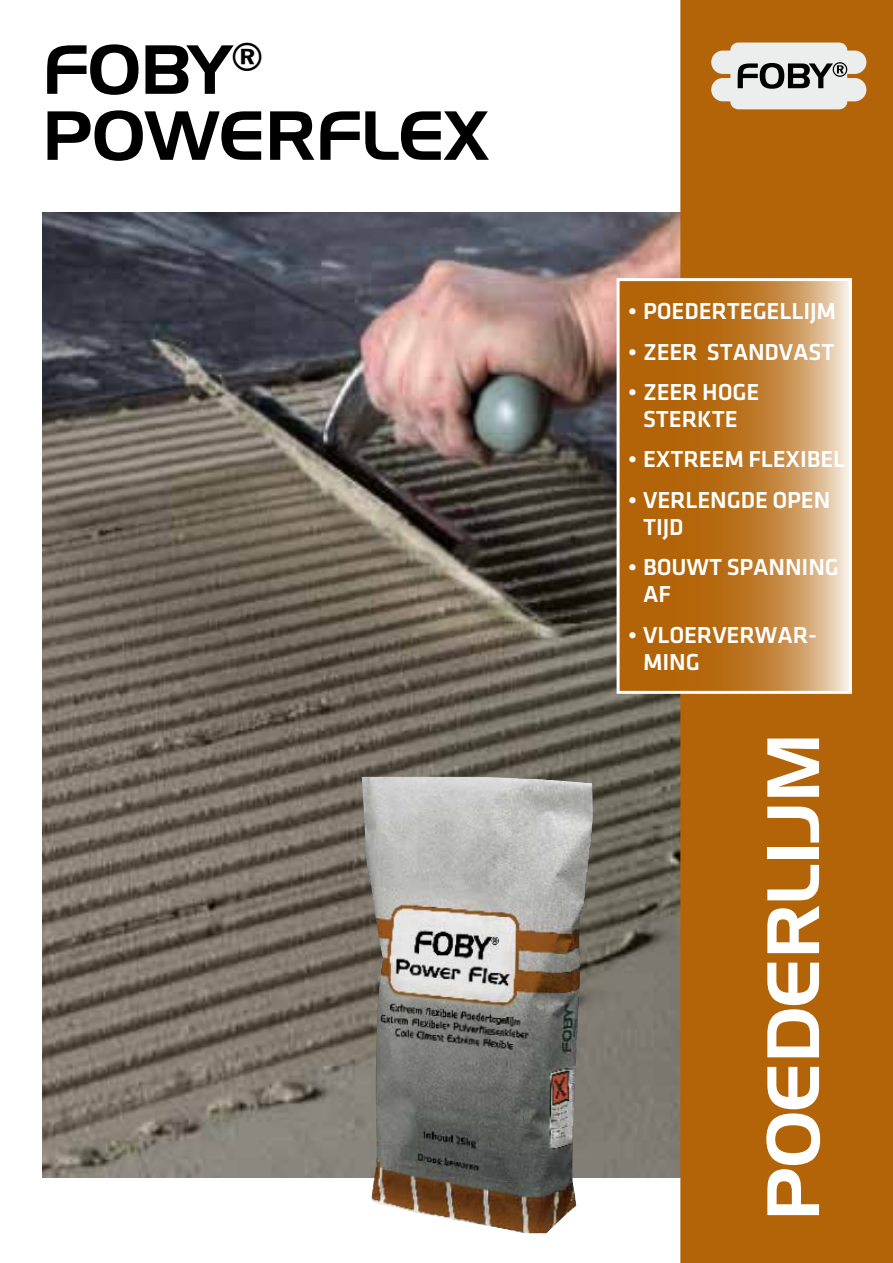
<style>
.page{position:relative;width:893px;height:1263px;background:#fff}
.page>*{position:absolute;margin:0;border:0;box-sizing:border-box;transform-origin:0 0}
.t1{font:72px "Handel Gothic BT";color:#fff}
.t2{font:67.5px/66px "Handel Gothic BT";color:#000}
.t3{font:500 24px/27px "Klavika";letter-spacing:-.005em;color:#fff}
</style>
<div class="page">
<img style="left:43px;top:213px;width:637px;height:964px">
<div style="left:680px;top:0;width:213px;height:1263px;background:#b36408"></div>
<svg style="left:711px;top:43px;width:155px;height:66px;background:#c9c2b8"></svg>
<img style="left:361px;top:777px;width:232px;height:456px">
<svg style="left:621px;top:282px;width:227px;height:408px;background:#c18238"></svg>
<div style="left:617px;top:278px;width:235px;height:416px;border:3px solid #fff"></div>
<h2 class="t2" style="left:43px;top:36px;width:447px">FOBY<sup>®<br></sup>POWERFLEX</h2>
<p class="t3" style="left:628px;top:298px;width:209px">• POEDERTEGELLIJM</p>
<p class="t3" style="left:628px;top:338px;width:208px">• ZEER STANDVAST</p>
<p class="t3" style="left:628px;top:379px;width:133px;text-align:center">• ZEER HOGE<br>STERKTE</p>
<p class="t3" style="left:628px;top:446px;width:219px">• EXTREEM FLEXIBEL</p>
<p class="t3" style="left:643px;top:486px;width:189px;text-indent:-15px">• VERLENGDE OPEN<br>TIJD</p>
<p class="t3" style="left:643px;top:554px;width:197px;text-indent:-15px">• BOUWT SPANNING<br>AF</p>
<p class="t3" style="left:643px;top:621px;width:175px;text-indent:-15px">• VLOERVERWAR-<br>MING</p>
<h1 class="t1" style="left:750px;top:1220px;width:489px;rotate:-90deg">POEDERLIJM</h1>
</div>
